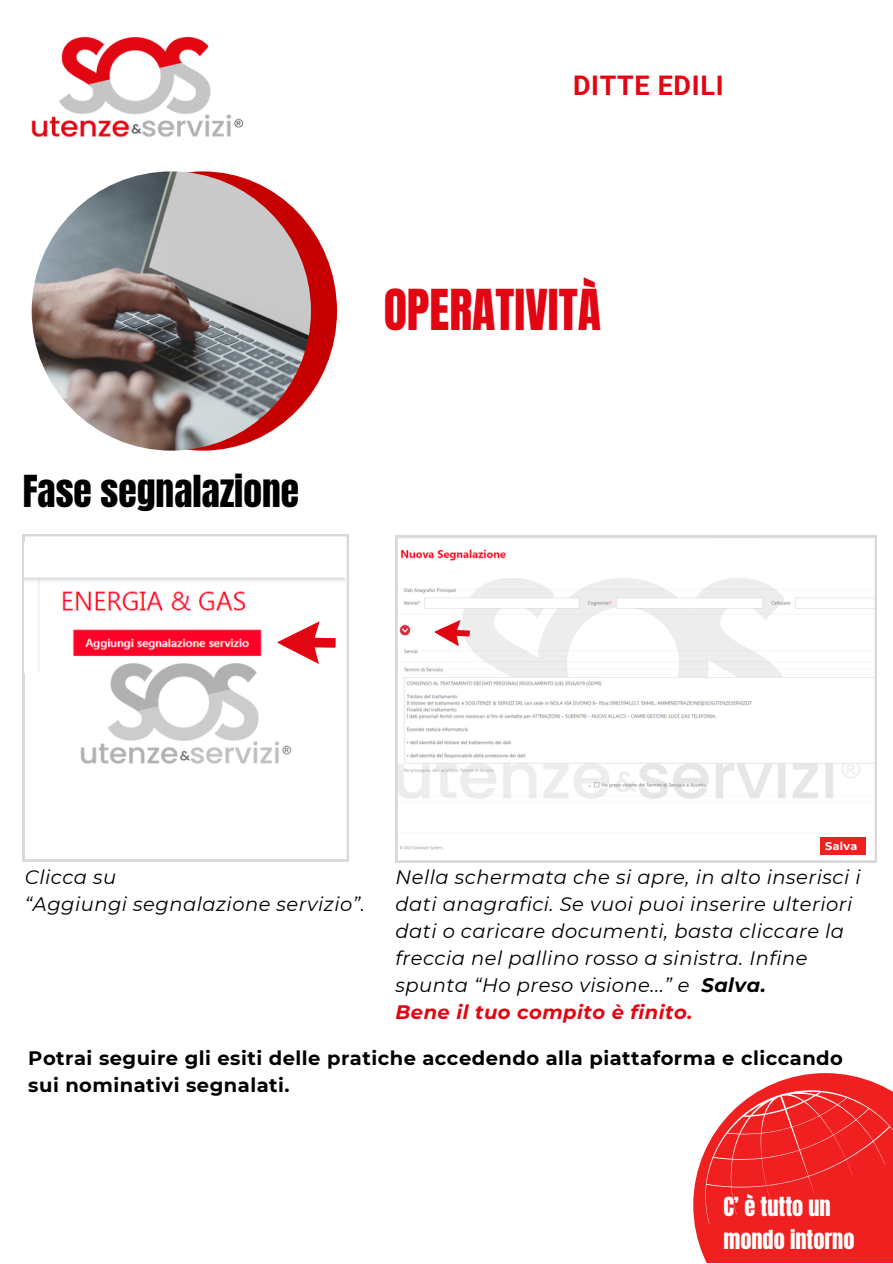
<style>
.page{position:relative;width:893px;height:1264px;background:#fff}
.page>*{position:absolute;margin:0;border:0;box-sizing:border-box;transform-origin:0 0}
.t1{font:48px "Anton";color:#e20512}
.t2{font:37.5px "Anton";color:#000}
.t3{font:700 27px "Roboto";letter-spacing:.025em;color:#e20512}
.t4{font:22.35px/32.7px "Anton";color:#fff}
.t5{font:italic 19.5px/27px "Montserrat";letter-spacing:.025em;color:#000}
.t6{font:700 19.5px/27px "Montserrat";letter-spacing:.025em;color:#000}
.t7{font:italic 700 19.5px "Montserrat";letter-spacing:.025em;color:#e20512}
.t8{font:700 11.25px "Montserrat";letter-spacing:.025em;color:#fff}
.s1{font-weight:700}
</style>
<div class="page">
<div style="left:69px;top:171px;width:268px;height:279px;background:#c60000;border-radius:50%"></div>
<img style="left:32px;top:171px;width:279px;height:279px;border-radius:50%">
<img style="left:31px;top:37px;width:213px;height:101px">
<svg style="left:23px;top:534px;width:326px;height:327px"></svg>
<img style="left:25px;top:542px;width:319px;height:130px">
<img style="left:71px;top:647px;width:230px;height:131px">
<svg style="left:277px;top:608px;width:66px;height:63px"></svg>
<svg style="left:395px;top:535px;width:481px;height:327px"></svg>
<div style="left:399px;top:564px;width:131px;height:13px;background:#fff"></div>
<div style="left:819px;top:837px;width:46px;height:17px;background:#f12020"></div>
<svg style="left:433px;top:611px;width:41px;height:39px"></svg>
<svg style="left:693px;top:1073px;width:199px;height:189px;fill:#f12020"></svg>
<svg style="left:705px;top:1089px;width:187px;height:134px;background:#f23636"></svg>
<p class="t3" style="left:573px;top:70px;width:152px">DITTE EDILI</p>
<p class="t2" style="left:23px;top:464px;width:278px">Fase segnalazione</p>
<p class="t1" style="left:383px;top:275px;width:219px">OPERATIVITÀ</p>
<p class="t8" style="left:825px;top:838px;width:34px">Salva</p>
<p class="t5" style="left:395px;top:863px;width:466px">Nella schermata che si apre, in alto inserisci i dati anagrafici. Se vuoi puoi inserire ulteriori dati o caricare documenti, basta cliccare la freccia nel pallino rosso a sinistra. Infine spunta “Ho preso visione...” e <span class="s1">Salva.</span></p>
<p class="t7" style="left:395px;top:1000px;width:298px">Bene il tuo compito è finito.</p>
<p class="t6" style="left:28px;top:1044px;width:816px">Potrai seguire gli esiti delle pratiche accedendo alla piattaforma e cliccando sui nominativi segnalati.</p>
<p class="t5" style="left:25px;top:863px;width:93px">Clicca su</p>
<p class="t5" style="left:25px;top:890px;width:341px">“Aggiungi segnalazione servizio”.</p>
<p class="t4" style="left:723px;top:1190px;width:133px">C’ è tutto un mondo intorno</p>
</div>
